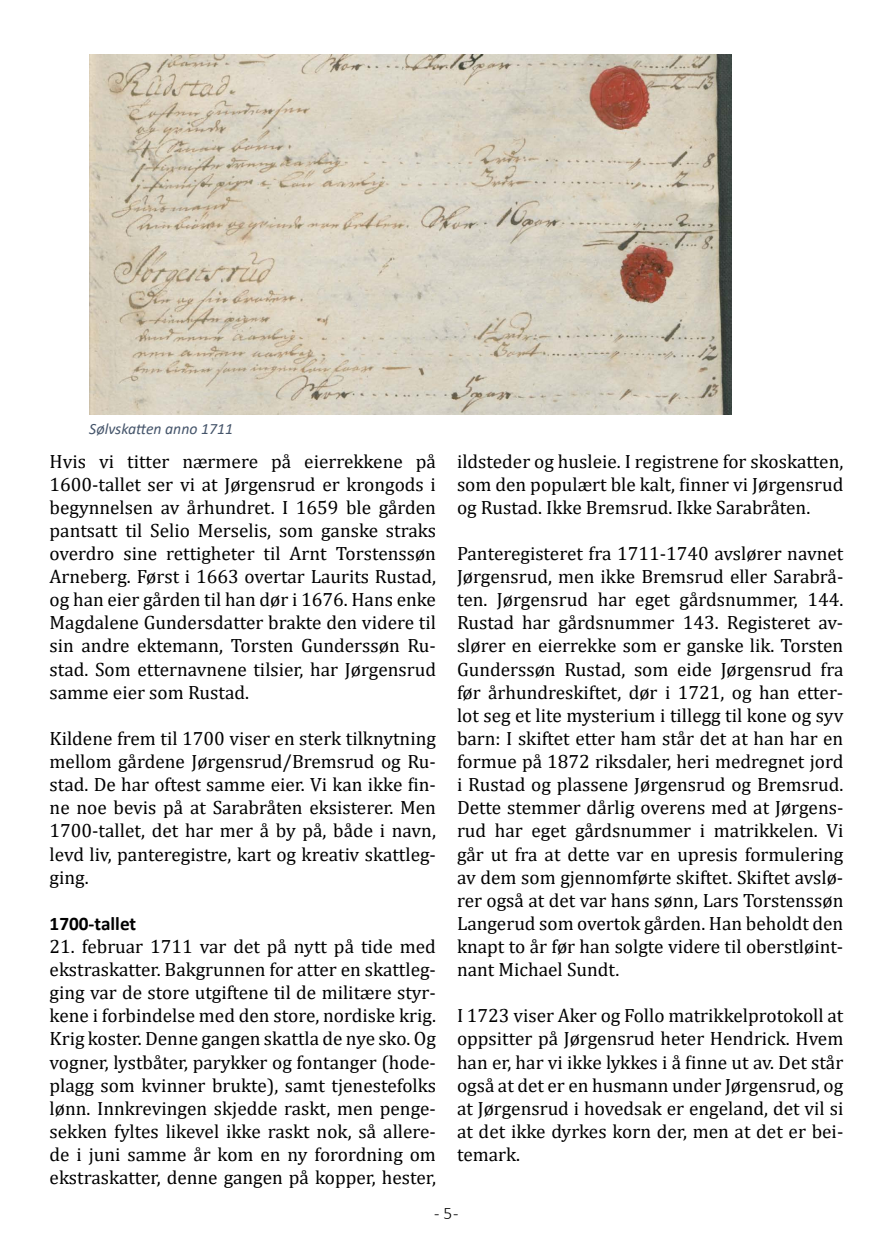
<style>
.page{position:relative;width:893px;height:1241px;background:#fff}
.page>*{position:absolute;margin:0;border:0;box-sizing:border-box;transform-origin:0 0}
.t1{font:19.25px/23.1px "Cambria";color:#000;text-align:justify}
.t2{font:700 19.25px "Calibri";color:#000}
.t3{font:300 17.5px "Calibri";color:#000}
.t4{font:italic 15.75px "Calibri";color:#44546a}
</style>
<div class="page">
<img style="left:89px;top:55px;width:643px;height:360px">
<p class="t4" style="left:89px;top:417px;width:145px">Sølvskatten anno 1711</p>
<p class="t1" style="left:50px;top:449px;width:388px">Hvis vi titter nærmere på eierrekkene på 1600-tallet ser vi at Jørgensrud er krongods i begynnelsen av århundret. I 1659 ble gården pantsatt til Selio Merselis, som ganske straks overdro sine rettigheter til Arnt Torstenssøn Arneberg. Først i 1663 overtar Laurits Rustad, og han eier gården til han dør i 1676. Hans enke Magdalene Gundersdatter brakte den videre til sin andre ektemann, Torsten Gunderssøn Ru&shy;stad. Som etternavnene tilsier, har Jørgensrud samme eier som Rustad.</p>
<p class="t1" style="left:50px;top:726px;width:388px">Kildene frem til 1700 viser en sterk tilknytning mellom gårdene Jørgensrud/Bremsrud og Ru&shy;stad. De har oftest samme eier. Vi kan ikke fin&shy;ne noe bevis på at Sarabråten eksisterer. Men 1700-tallet, det har mer å by på, både i navn, levd liv, panteregistre, kart og kreativ skattleg&shy;ging.</p>
<p class="t2" style="left:50px;top:909px;width:88px">1700-tallet</p>
<p class="t1" style="left:50px;top:934px;width:388px">21. februar 1711 var det på nytt på tide med ekstraskatter. Bakgrunnen for atter en skattleg&shy;ging var de store utgiftene til de militære styr&shy;kene i forbindelse med den store, nordiske krig.<br>Krig koster. Denne gangen skattla de nye sko. Og vogner, lystbåter, parykker og fontanger (hode&shy;plagg som kvinner brukte), samt tjenestefolks lønn. Innkrevingen skjedde raskt, men penge&shy;sekken fyltes likevel ikke raskt nok, så allere&shy;de i juni samme år kom en ny forordning om ekstraskatter, denne gangen på kopper, hester,</p>
<p class="t1" style="left:457px;top:449px;width:388px">ildsteder og husleie. I registrene for skoskatten, som den populært ble kalt, finner vi Jørgensrud og Rustad. Ikke Bremsrud. Ikke Sarabråten.</p>
<p class="t1" style="left:457px;top:541px;width:388px">Panteregisteret fra 1711-1740 avslører navnet Jørgensrud, men ikke Bremsrud eller Sarabrå&shy;ten. Jørgensrud har eget gårdsnummer, 144.<br>Rustad har gårdsnummer 143. Registeret av&shy;slører en eierrekke som er ganske lik. Torsten Gunderssøn Rustad, som eide Jørgensrud fra før århundreskiftet, dør i 1721, og han etter&shy;lot seg et lite mysterium i tillegg til kone og syv barn: I skiftet etter ham står det at han har en formue på 1872 riksdaler, heri medregnet jord i Rustad og plassene Jørgensrud og Bremsrud.<br>Dette stemmer dårlig overens med at Jørgens&shy;rud har eget gårdsnummer i matrikkelen. Vi går ut fra at dette var en upresis formulering av dem som gjennomførte skiftet. Skiftet avslø&shy;rer også at det var hans sønn, Lars Torstenssøn Langerud som overtok gården. Han beholdt den knapt to år før han solgte videre til oberstløint&shy;nant Michael Sundt.</p>
<p class="t1" style="left:457px;top:1003px;width:388px">I 1723 viser Aker og Follo matrikkelprotokoll at oppsitter på Jørgensrud heter Hendrick. Hvem han er, har vi ikke lykkes i å finne ut av. Det står også at det er en husmann under Jørgensrud, og at Jørgensrud i hovedsak er engeland, det vil si at det ikke dyrkes korn der, men at det er bei&shy;temark.</p>
<p class="t3" style="left:434px;top:1201px;width:26px">- 5 -</p>
</div>
